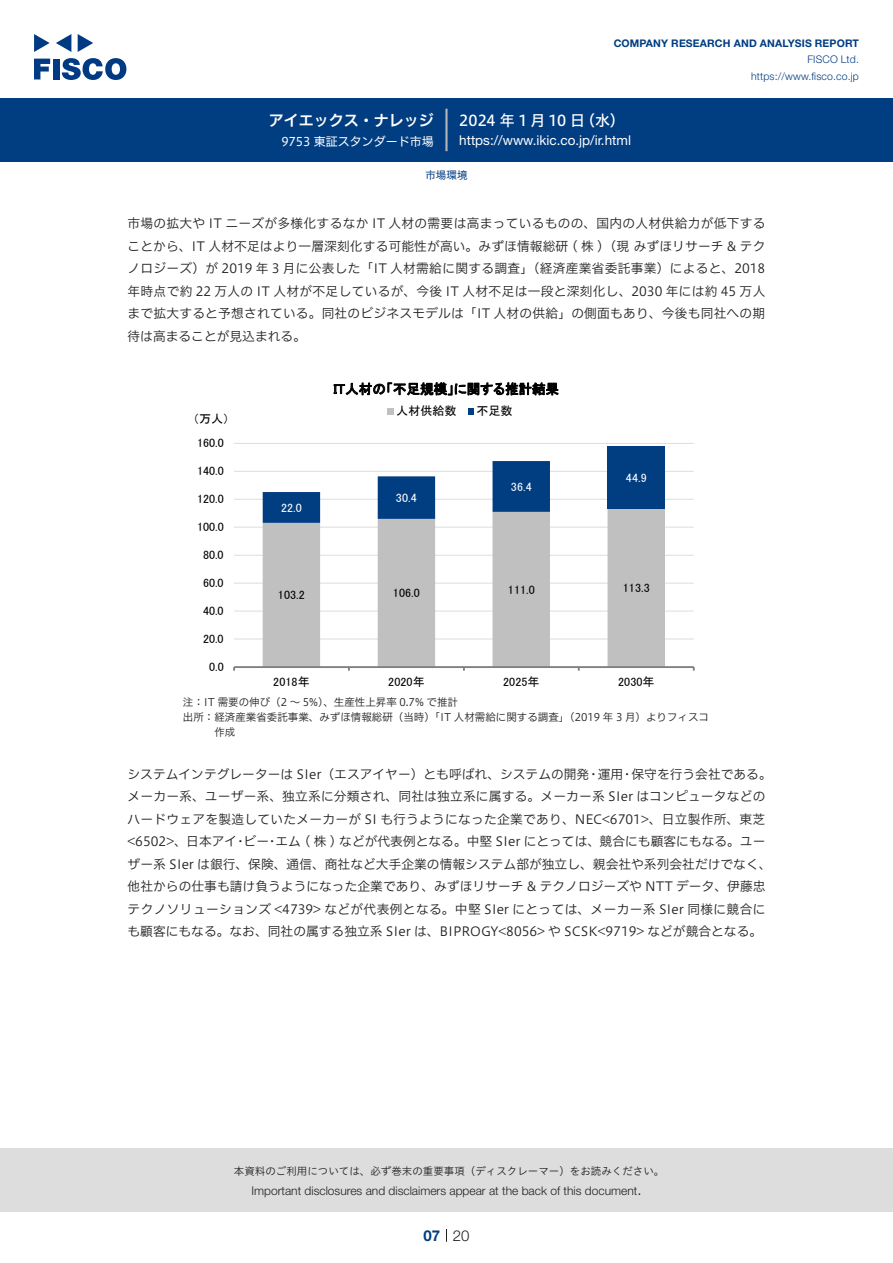
<style>
.page{position:relative;width:893px;height:1263px;background:#fff}
.page>*{position:absolute;margin:0;border:0;box-sizing:border-box;transform-origin:0 0}
.t1{font:15px "Hiragino UD Sans F Std N W5";color:#fff}
.t2{font:15px "Hiragino UD Sans F Std N W6";color:#fff}
.t3{font:300 15px "Helvetica Neue LT Std";color:#231f20}
.t4{font:700 15px "Helvetica Neue LT Std";color:#003d81}
.t5{font:13.5px "Helvetica Neue LT Std";color:#fff}
.t6{font:13.5px "MS P Gothic";letter-spacing:.005em;color:#000}
.t7{font:12.75px/22.5px "Hiragino UD Sans F Std N W3";color:#231f20;text-align:justify}
.t8{font:12.75px "Hiragino UD Sans F Std N W3";letter-spacing:.02em;color:#231f20}
.t9{font:12.15px "MS P Gothic";letter-spacing:.005em;color:#000}
.t10{font:12.15px "MS P Gothic";color:#fff}
.t11{font:12px "MS P Gothic";letter-spacing:.005em;color:#000}
.t12{font:300 12px "Helvetica Neue LT Std";color:#231f20}
.t13{font:12px "Hiragino UD Sans F Std N W4";color:#fff}
.t14{font:12px "MS P Gothic";color:#fff}
.t15{font:10.5px "Hiragino UD Sans F Std N W3";color:#231f20}
.t16{font:10.5px "Hiragino UD Sans Std W3";color:#231f20}
.t17{font:700 10.5px "Helvetica Neue LT Std";letter-spacing:.015em;color:#003d81}
.t18{font:300 10.5px/16.5px "Helvetica Neue LT Std";letter-spacing:.015em;color:#003d81;text-align:right}
.t19{font:10.5px "Hiragino UD Sans F Std N W4";color:#003d81}
</style>
<div class="page">
<div style="left:0;top:1148px;width:893px;height:64px;background:#ddd"></div>
<svg style="left:34px;top:59px;width:16px;height:20px"></svg>
<div style="left:53px;top:59px;width:6px;height:20px;background:#003a83"></div>
<svg style="left:62px;top:58px;width:64px;height:22px"></svg>
<svg style="left:34px;top:34px;width:16px;height:18px"></svg>
<svg style="left:78px;top:34px;width:15px;height:18px"></svg>
<svg style="left:56px;top:34px;width:15px;height:18px"></svg>
<div style="left:0;top:98px;width:893px;height:64px;background:#003d81"></div>
<hr style="left:445px;top:109px;width:3px;height:42px;background:#b5b5b6">
<svg style="left:446px;top:1229px;width:1px;height:13px"></svg>
<hr style="left:234px;top:639px;width:460px;height:1px;background:#ddd">
<hr style="left:234px;top:611px;width:460px;height:1px;background:#ddd">
<hr style="left:234px;top:583px;width:460px;height:1px;background:#ddd">
<hr style="left:234px;top:555px;width:460px;height:1px;background:#ddd">
<hr style="left:234px;top:527px;width:460px;height:1px;background:#ddd">
<hr style="left:234px;top:499px;width:460px;height:1px;background:#ddd">
<hr style="left:234px;top:471px;width:460px;height:1px;background:#ddd">
<hr style="left:234px;top:443px;width:460px;height:1px;background:#ddd">
<svg style="left:263px;top:509px;width:402px;height:157px;fill:#c0c0c0"></svg>
<div style="left:608px;top:446px;width:57px;height:63px;background:#003d81"></div>
<svg style="left:263px;top:461px;width:287px;height:62px"></svg>
<hr style="left:234px;top:666px;width:460px;height:2px;background:#808080">
<svg style="left:388px;top:408px;width:6px;height:6px"></svg>
<svg style="left:468px;top:408px;width:6px;height:6px"></svg>
<p class="t2" style="left:269px;top:109px;width:167px">アイエックス・ナレッジ</p>
<p class="t13" style="left:281px;top:132px;width:154px">9753 東証スタンダード市場</p>
<p class="t17" style="left:614px;top:37px;width:247px">COMPANY RESEARCH AND ANALYSIS REPORT</p>
<p class="t18" style="left:751px;top:51px;width:109px">FISCO Ltd. https://www.fisco.co j p.</p>
<p class="t1" style="left:580px;top:109px;width:46px">（水(</p>
<p class="t1" style="left:459px;top:109px;width:127px">2024 年 1 月 10 日</p>
<p class="t5" style="left:459px;top:132px;width:173px">https://www.ikic.co j p. .i r/ html</p>
<p class="t19" style="left:425px;top:167px;width:43px">市場環境</p>
<p class="t7" style="left:128px;top:211px;width:639px">市場の拡大や IT ニーズが多様化するなか IT 人材の需要は高まっているものの、国内の人材供給力が低下することから、IT 人材不足はより一層深刻化する可能性が高い。みずほ情報総研 ( 株 )（現みずほリサーチ &amp; テクノロジーズ）が 2019 年 3 月に公表した「IT 人材需給に関する調査」（経済産業省委託事業）によると、2018年時点で約 22 万人の IT 人材が不足しているが、今後 IT 人材不足は一段と深刻化し、2030 年には約 45 万人まで拡大すると予想されている。同社のビジネスモデルは「IT 人材の供給」の側面もあり、今後も同社への期待は高まることが見込まれる。</p>
<p class="t11" style="left:193px;top:413px;width:38px">（万人(</p>
<p class="t9" style="left:197px;top:437px;width:28px">160.0</p>
<p class="t11" style="left:197px;top:465px;width:28px">140.0</p>
<p class="t11" style="left:197px;top:493px;width:28px">120.0</p>
<p class="t11" style="left:197px;top:521px;width:28px">100.0</p>
<p class="t11" style="left:203px;top:549px;width:22px">80.0</p>
<p class="t11" style="left:203px;top:577px;width:22px">60.0</p>
<p class="t11" style="left:203px;top:605px;width:22px">40.0</p>
<p class="t11" style="left:203px;top:633px;width:22px">20.0</p>
<p class="t11" style="left:209px;top:661px;width:16px">0.0</p>
<p class="t14" style="left:281px;top:501px;width:22px">22.0</p>
<p class="t11" style="left:278px;top:589px;width:28px">103.2</p>
<p class="t6" style="left:334px;top:382px;width:227px">IT人材の「不足規模」に関する推計結果</p>
<p class="t11" style="left:476px;top:405px;width:38px">不足数</p>
<p class="t11" style="left:396px;top:405px;width:62px">人材供給数</p>
<p class="t10" style="left:396px;top:491px;width:22px">30.4</p>
<p class="t11" style="left:393px;top:587px;width:28px">106.0</p>
<p class="t14" style="left:511px;top:480px;width:22px">36.4</p>
<p class="t9" style="left:508px;top:583px;width:28px">111.0</p>
<p class="t11" style="left:273px;top:676px;width:38px">2018年</p>
<p class="t11" style="left:388px;top:676px;width:38px">2020年</p>
<p class="t11" style="left:503px;top:676px;width:38px">2025年</p>
<p class="t14" style="left:626px;top:471px;width:22px">44.9</p>
<p class="t11" style="left:623px;top:582px;width:28px">113.3</p>
<p class="t11" style="left:618px;top:676px;width:38px">2030年</p>
<p class="t15" style="left:183px;top:694px;width:277px">注：IT 需要の伸び（2 ～ 5%）、生産性上昇率 0.7% で推計</p>
<p class="t15" style="left:183px;top:709px;width:528px">出所：経済産業省委託事業、みずほ情報総研（当時）「IT 人材需給に関する調査」（2019 年 3 月）よりフィスコ</p>
<p class="t15" style="left:214px;top:724px;width:22px">作成</p>
<p class="t7" style="left:631px;top:762px;width:142px">保守を行う会社である。</p>
<p class="t7" style="left:128px;top:762px;width:463px">システムインテグレーターは SIer（エスアイヤー）とも呼ばれ、システムの開発</p>
<p class="t7" style="left:128px;top:784px;width:639px">メーカー系、ユーザー系、独立系に分類され、同社は独立系に属する。メーカー系 SIer はコンピュータなどの</p>
<p class="t8" style="left:128px;top:809px;width:639px">ハードウェアを製造していたメーカーが SI も行うようになった企業であり、NEC&lt;6701&gt;、日立製作所、東芝</p>
<p class="t7" style="left:276px;top:829px;width:491px">エム ( 株 ) などが代表例となる。中堅 SIer にとっては、競合にも顧客にもなる。ユー</p>
<p class="t7" style="left:598px;top:762px;width:27px">運用</p>
<p class="t7" style="left:587px;top:762px;width:14px">・</p>
<p class="t7" style="left:621px;top:762px;width:14px">・</p>
<p class="t7" style="left:244px;top:829px;width:27px">ビー</p>
<p class="t7" style="left:128px;top:829px;width:645px;text-align:left">&lt;6502&gt;、日本アイ<br>ザー系 SIer は銀行、保険、通信、商社など大手企業の情報システム部が独立し、親会社や系列会社だけでなく、他社からの仕事も請け負うようになった企業であり、みずほリサーチ &amp; テクノロジーズや NTT データ、伊藤忠テクノソリューションズ &lt;4739&gt; などが代表例となる。中堅 SIer にとっては、メーカー系 SIer 同様に競合にも顧客にもなる。なお、同社の属する独立系 SIer は、BIPROGY&lt;8056&gt; や SCSK&lt;9719&gt; などが競合となる。</p>
<p class="t7" style="left:234px;top:829px;width:14px">・</p>
<p class="t7" style="left:266px;top:829px;width:14px">・</p>
<p class="t16" style="left:234px;top:1163px;width:432px">本資料のご利用については、必ず巻末の重要事項（ディスクレーマー）をお読みください。</p>
<p class="t3" style="left:637px;top:1180px;width:6px">.</p>
<p class="t12" style="left:251px;top:1183px;width:387px">Important disclosures and disclaimers appear at the back of this document</p>
<p class="t4" style="left:423px;top:1226px;width:18px">07</p>
<p class="t3" style="left:453px;top:1226px;width:18px">20</p>
</div>
